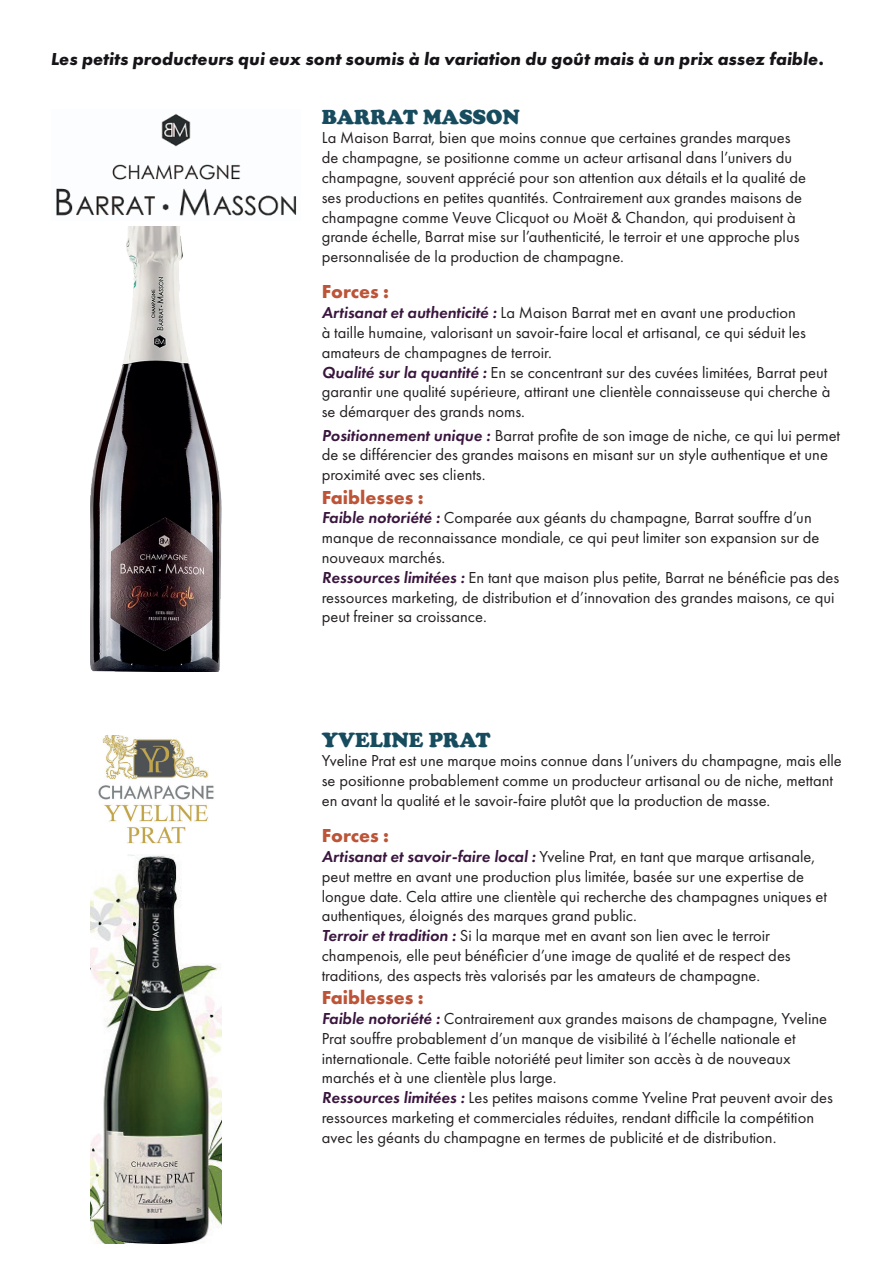
<style>
.page{position:relative;width:893px;height:1263px;background:#fff}
.page>*{position:absolute;margin:0;border:0;box-sizing:border-box;transform-origin:0 0}
.t1{font:900 21px "Cooper";color:#174c5e}
.t2{font:700 19.5px "Futura PT";color:#bc5438}
.t3{font:italic 700 18px "Futura PT";color:#171419}
.t4{font:16.5px/19.8px "Futura PT";color:#231f20}
.s1{font-weight:600;font-style:italic;color:#3a163e}
</style>
<div class="page">
<img style="left:56px;top:114px;width:241px;height:102px">
<img style="left:98px;top:736px;width:116px;height:108px">
<img style="left:91px;top:226px;width:130px;height:446px">
<img style="left:91px;top:855px;width:130px;height:389px">
<p class="t3" style="left:51px;top:48px;width:775px">Les petits producteurs qui eux sont soumis à la variation du goût mais à un prix assez faible.</p>
<p class="t1" style="left:322px;top:104px;width:200px">BARRAT MASSON</p>
<p class="t4" style="left:322px;top:128px;width:486px">La Maison Barrat, bien que moins connue que certaines grandes marques de champagne, se positionne comme un acteur artisanal dans l’univers du champagne, souvent apprécié pour son attention aux détails et la qualité de ses productions en petites quantités. Contrairement aux grandes maisons de champagne comme Veuve Clicquot ou Moët &amp; Chandon, qui produisent à grande échelle, Barrat mise sur l’authenticité, le terroir et une approche plus personnalisée de la production de champagne.</p>
<p class="t2" style="left:322px;top:279px;width:69px">Forces :</p>
<p class="t4" style="left:322px;top:303px;width:510px"><span class="s1">Artisanat et authenticité :</span> La Maison Barrat met en avant une production<br>à taille humaine, valorisant un savoir-faire local et artisanal, ce qui séduit les amateurs de champagnes de terroir.<br><span class="s1">Qualité sur la quantité :</span> En se concentrant sur des cuvées limitées, Barrat peut garantir une qualité supérieure, attirant une clientèle connaisseuse qui cherche à se démarquer des grands noms.</p>
<p class="t4" style="left:322px;top:425px;width:520px"><span class="s1">Positionnement unique :</span> Barrat profite de son image de niche, ce qui lui permet de se différencier des grandes maisons en misant sur un style authentique et une proximité avec ses clients.</p>
<p class="t2" style="left:322px;top:484px;width:104px">Faiblesses :</p>
<p class="t4" style="left:322px;top:508px;width:519px"><span class="s1">Faible notoriété :</span> Comparée aux géants du champagne, Barrat souffre d’un manque de reconnaissance mondiale, ce qui peut limiter son expansion sur de nouveaux marchés.<br><span class="s1">Ressources limitées :</span> En tant que maison plus petite, Barrat ne bénéficie pas des ressources marketing, de distribution et d’innovation des grandes maisons, ce qui peut freiner sa croissance.</p>
<p class="t1" style="left:322px;top:727px;width:170px">YVELINE PRAT</p>
<p class="t4" style="left:322px;top:751px;width:522px">Yveline Prat est une marque moins connue dans l’univers du champagne, mais elle se positionne probablement comme un producteur artisanal ou de niche, mettant en avant la qualité et le savoir-faire plutôt que la production de masse.</p>
<p class="t2" style="left:322px;top:823px;width:69px">Forces :</p>
<p class="t4" style="left:322px;top:846px;width:507px"><span class="s1">Artisanat et savoir-faire local :</span> Yveline Prat, en tant que marque artisanale, peut mettre en avant une production plus limitée, basée sur une expertise de longue date. Cela attire une clientèle qui recherche des champagnes uniques et authentiques, éloignés des marques grand public.<br><span class="s1">Terroir et tradition :</span> Si la marque met en avant son lien avec le terroir champenois, elle peut bénéficier d’une image de qualité et de respect des traditions, des aspects très valorisés par les amateurs de champagne.</p>
<p class="t2" style="left:322px;top:985px;width:104px">Faiblesses :</p>
<p class="t4" style="left:322px;top:1008px;width:513px"><span class="s1">Faible notoriété :</span> Contrairement aux grandes maisons de champagne, Yveline Prat souffre probablement d’un manque de visibilité à l’échelle nationale et internationale. Cette faible notoriété peut limiter son accès à de nouveaux marchés et à une clientèle plus large.<br><span class="s1">Ressources limitées :</span> Les petites maisons comme Yveline Prat peuvent avoir des ressources marketing et commerciales réduites, rendant difficile la compétition avec les géants du champagne en termes de publicité et de distribution.</p>
</div>
